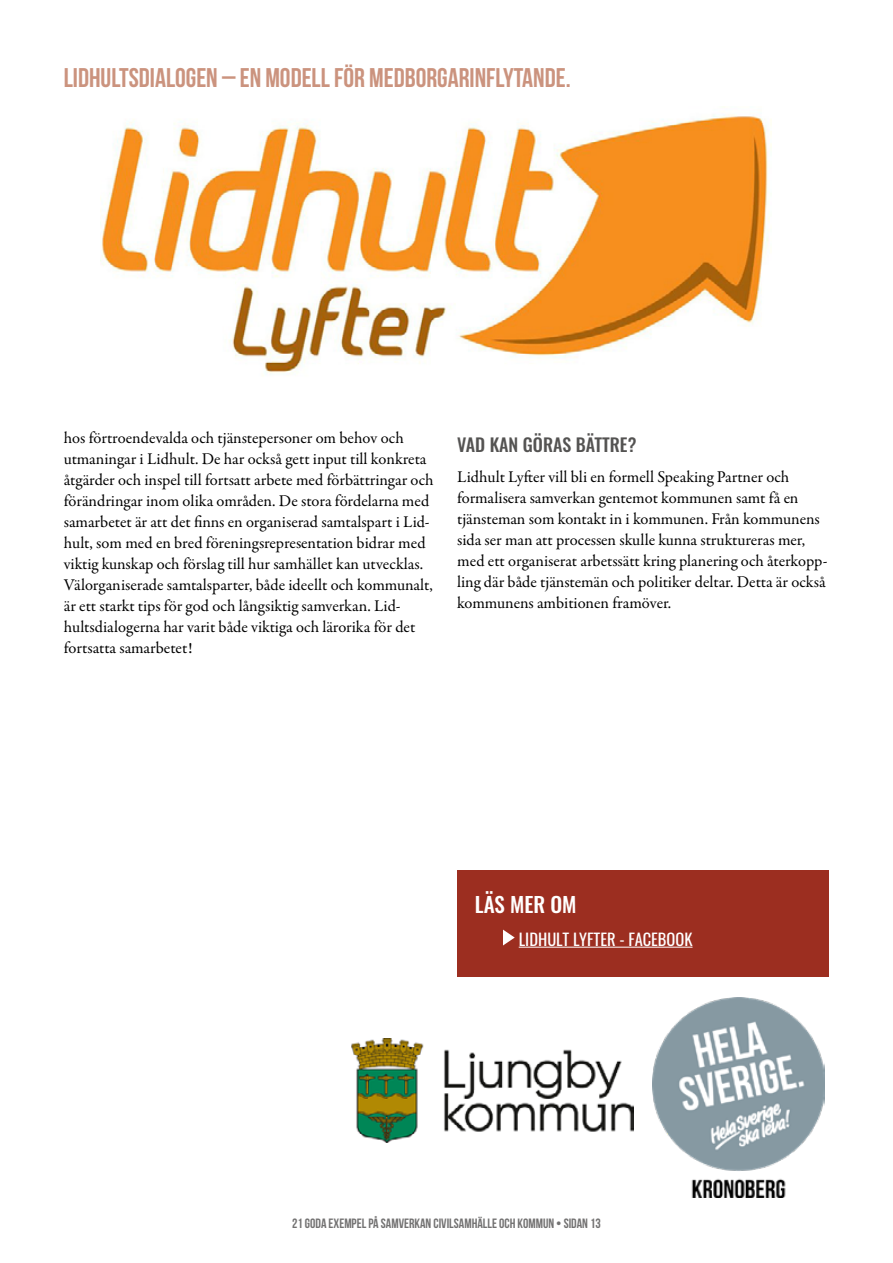
<style>
.page{position:relative;width:893px;height:1263px;background:#fff}
.page>*{position:absolute;margin:0;border:0;box-sizing:border-box;transform-origin:0 0}
.t1{font:700 27px "Bebas Neue";color:#cb937e}
.t2{font:500 21px "Oswald";color:#fff}
.t3{font:500 18px "Oswald";color:#545352}
.t4{font:16.5px/21px "Garamond Premr Pro";color:#000}
.t5{font:16.5px "Oswald";color:#fff}
.t6{font:700 13.5px "Bebas Neue";color:#727171}
</style>
<div class="page">
<img style="left:652px;top:998px;width:172px;height:199px">
<div style="left:457px;top:870px;width:372px;height:107px;background:#9c2e20"></div>
<hr style="left:519px;top:947px;width:173px;height:1px;background:#fff">
<svg style="left:503px;top:929px;width:12px;height:16px"></svg>
<img style="left:100px;top:106px;width:671px;height:270px">
<img style="left:352px;top:1039px;width:281px;height:103px">
<h1 class="t1" style="left:64px;top:63px;width:508px">LIDHULTSDIALOGEN – EN MODELL FÖR MEDBORGARINFLYTANDE.</h1>
<p class="t4" style="left:64px;top:428px;width:371px">hos förtroendevalda och tjänstepersoner om behov och utmaningar i Lidhult. De har också gett input till konkreta åtgärder och inspel till fortsatt arbete med förbättringar och förändringar inom olika områden. De stora fördelarna med samarbetet är att det finns en organiserad samtalspart i Lid&shy;hult, som med en bred föreningsrepresentation bidrar med viktig kunskap och förslag till hur samhället kan utvecklas.<br>Välorganiserade samtalsparter, både ideellt och kommunalt, är ett starkt tips för god och långsiktig samverkan. Lid&shy;hultsdialogerna har varit både viktiga och lärorika för det fortsatta samarbetet!</p>
<p class="t3" style="left:457px;top:436px;width:181px">VAD KAN GÖRAS BÄTTRE?</p>
<p class="t4" style="left:457px;top:467px;width:372px">Lidhult Lyfter vill bli en formell Speaking Partner och formalisera samverkan gentemot kommunen samt få en tjänsteman som kontakt in i kommunen. Från kommunens sida ser man att processen skulle kunna struktureras mer, med ett organiserat arbetssätt kring planering och återkopp&shy;ling där både tjänstemän och politiker deltar. Detta är också kommunens ambitionen framöver.</p>
<p class="t2" style="left:475px;top:893px;width:103px">LÄS MER OM</p>
<p class="t5" style="left:519px;top:924px;width:175px">LIDHULT LYFTER - FACEBOOK</p>
<p class="t6" style="left:292px;top:1216px;width:310px">21 GODA EXEMPEL PÅ SAMVERKAN CIVILSAMHÄLLE OCH KOMMUN • SIDAN 13</p>
</div>
